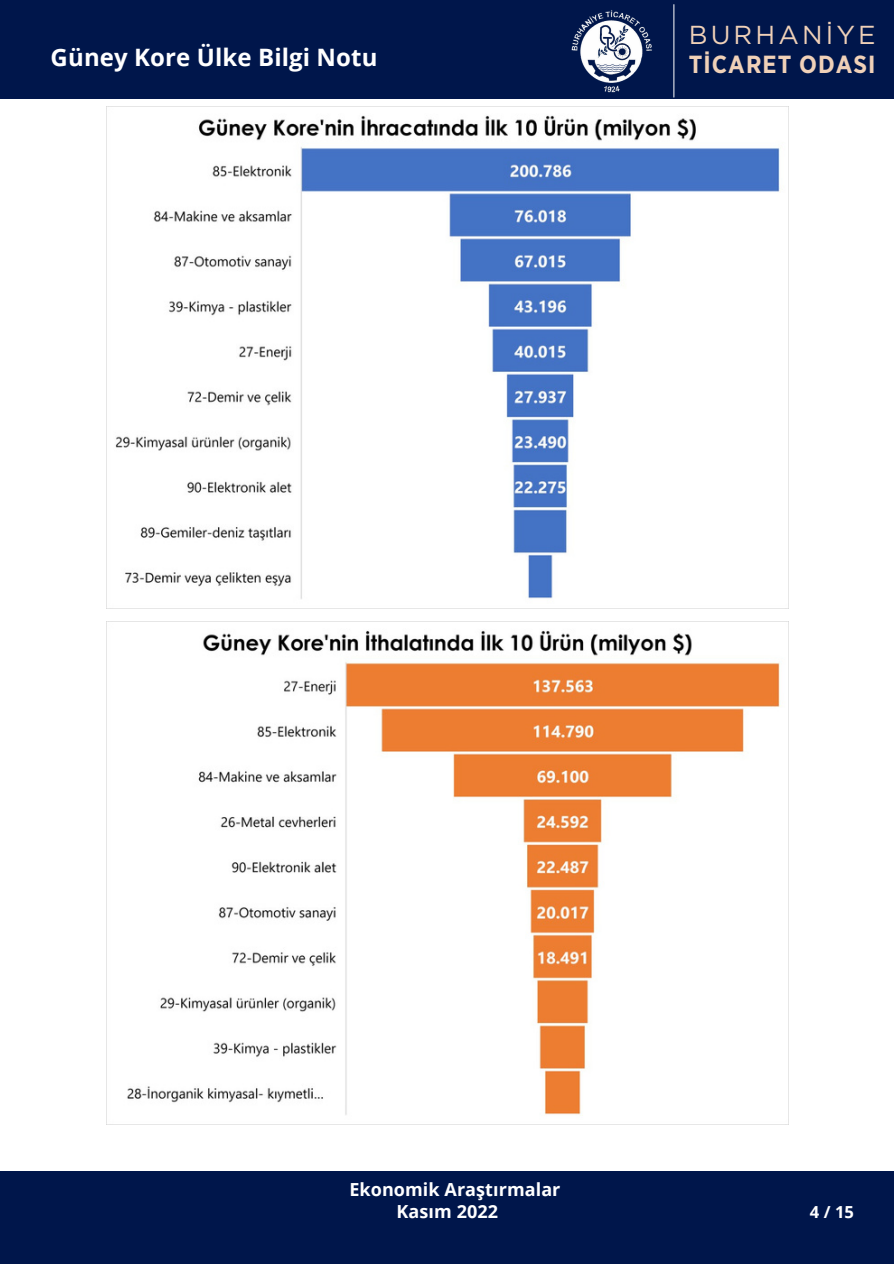
<style>
.page{position:relative;width:894px;height:1264px;background:#fff}
.page>*{position:absolute;margin:0;border:0;box-sizing:border-box;transform-origin:0 0}
.t1{font:25.95px "Gotham";letter-spacing:.12em;color:#f0d1b8}
.t2{font:700 24.75px "Gotham Narrow";letter-spacing:.045em;color:#f0d1b8}
.t3{font:700 24px "Open Sans";letter-spacing:.005em;color:#fff}
.t4{font:700 18px/21.5px "Open Sans";letter-spacing:.005em;color:#fff}
.t5{font:700 16.5px "Open Sans";color:#fff}
</style>
<div class="page">
<div style="left:0;top:1170px;width:893px;height:93px;background:#00164b"></div>
<div style="left:0;top:1px;width:893px;height:97px;background:#00164b"></div>
<img style="left:106px;top:106px;width:681px;height:502px">
<img style="left:106px;top:621px;width:681px;height:503px">
<hr style="left:673px;top:5px;width:1px;height:92px;background:#fff">
<img style="left:571px;top:10px;width:81px;height:83px">
<h3 class="t3" style="left:51px;top:40px;width:328px">Güney Kore Ülke Bilgi Notu</h3>
<h1 class="t1" style="left:688px;top:23px;width:188px">BURHANİYE</h1>
<h2 class="t2" style="left:688px;top:53px;width:188px">TİCARET ODASI</h2>
<p class="t4" style="left:396px;top:1178px;width:165px;text-indent:-47px">Ekonomik Araştırmalar<br>Kasım 2022</p>
<p class="t5" style="left:809px;top:1199px;width:46px">4/15</p>
</div>
